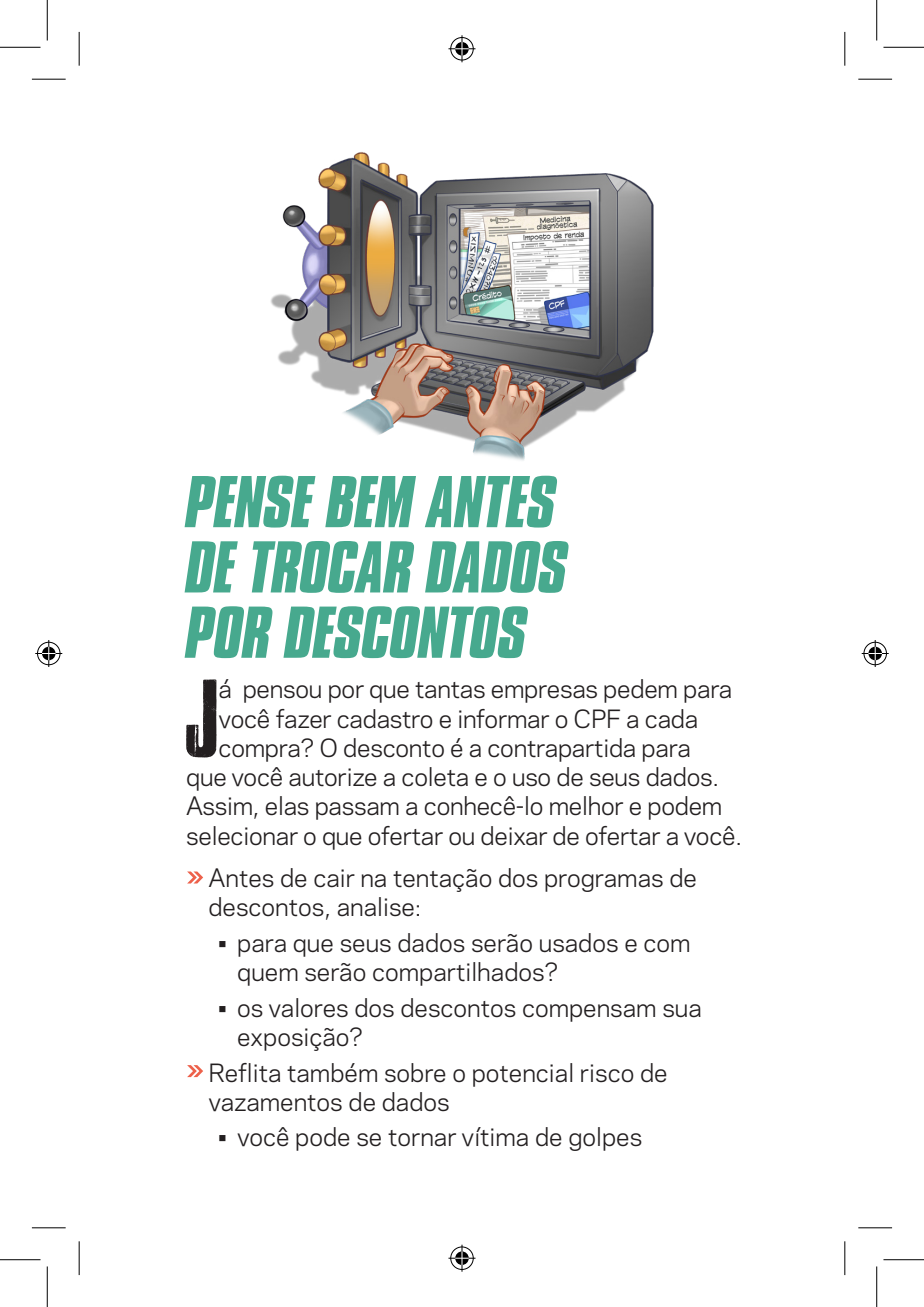
<style>
.page{position:relative;width:924px;height:1307px;background:#fff}
.page>*{position:absolute;margin:0;border:0;box-sizing:border-box;transform-origin:0 0}
.t1{font:92.92px "Cross Town";color:#231f20}
.t2{font:italic 700 63px/65.2px "Compacta BT";letter-spacing:-.01em;color:#47a98e}
.t3{font:23.62px/29.2px "Galaxie Polaris";letter-spacing:-.01em;color:#231f20}
</style>
<div class="page">
<svg style="left:187px;top:871px;width:16px;height:12px"></svg>
<svg style="left:187px;top:1065px;width:16px;height:12px"></svg>
<img style="left:270px;top:152px;width:384px;height:309px">
<hr style="left:32px;top:79px;width:34px;height:1px;background:#000">
<hr style="left:858px;top:79px;width:34px;height:1px;background:#000">
<hr style="left:32px;top:1227px;width:34px;height:1px;background:#000">
<hr style="left:858px;top:1227px;width:34px;height:1px;background:#000">
<hr style="left:79px;top:32px;width:1px;height:34px;background:#000">
<hr style="left:79px;top:1241px;width:1px;height:33px;background:#000">
<hr style="left:844px;top:32px;width:1px;height:34px;background:#000">
<hr style="left:844px;top:1241px;width:1px;height:33px;background:#000">
<hr style="left:0;top:47px;width:40px;height:1px;background:#000">
<hr style="left:883px;top:47px;width:41px;height:1px;background:#000">
<hr style="left:0;top:1259px;width:40px;height:1px;background:#000">
<hr style="left:883px;top:1259px;width:41px;height:1px;background:#000">
<hr style="left:47px;top:0;width:1px;height:41px;background:#000">
<hr style="left:47px;top:1266px;width:1px;height:40px;background:#000">
<hr style="left:876px;top:0;width:1px;height:41px;background:#000">
<hr style="left:876px;top:1266px;width:1px;height:40px;background:#000">
<svg style="left:448px;top:35px;width:27px;height:27px"></svg>
<svg style="left:448px;top:1244px;width:27px;height:27px"></svg>
<svg style="left:35px;top:640px;width:27px;height:27px"></svg>
<svg style="left:861px;top:640px;width:27px;height:27px"></svg>
<p class="t2" style="left:186px;top:470px;width:383px">PENSE BEM ANTES<br>DE TROCAR DADOS<br>POR DESCONTOS</p>
<p class="t1" style="left:186px;top:678px;width:35px">J</p>
<p class="t3" style="left:219px;top:673px;width:515px">á pensou por que tantas empresas pedem para</p>
<p class="t3" style="left:219px;top:702px;width:481px">você fazer cadastro e informar o CPF a cada</p>
<p class="t3" style="left:219px;top:732px;width:474px">compra? O desconto é a contrapartida para</p>
<p class="t3" style="left:186px;top:761px;width:534px">que você autorize a coleta e o uso de seus dados.</p>
<p class="t3" style="left:186px;top:790px;width:538px">Assim, elas passam a conhecê-lo melhor e podem</p>
<p class="t3" style="left:186px;top:819px;width:557px">selecionar o que ofertar ou deixar de ofertar a você.</p>
<p class="t3" style="left:208px;top:861px;width:490px">Antes de cair na tentação dos programas de descontos, analise:</p>
<p class="t3" style="left:237px;top:926px;width:455px;text-indent:-19px">• para que seus dados serão usados e com quem serão compartilhados?</p>
<p class="t3" style="left:237px;top:991px;width:466px;text-indent:-19px">• os valores dos descontos compensam sua exposição?</p>
<p class="t3" style="left:208px;top:1056px;width:460px">Reflita também sobre o potencial risco de vazamentos de dados</p>
<p class="t3" style="left:218px;top:1121px;width:426px">• você pode se tornar vítima de golpes</p>
</div>
